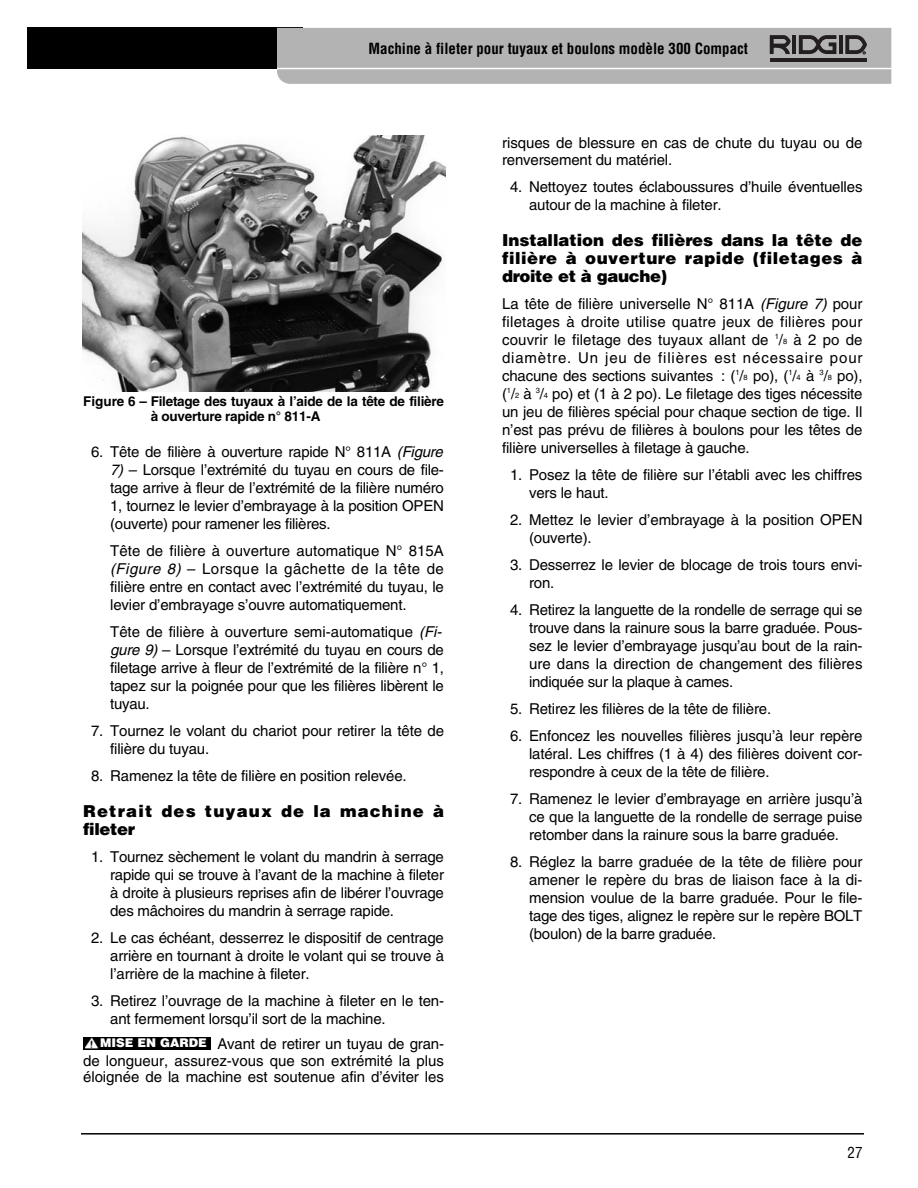
<style>
.page{position:relative;width:918px;height:1188px;background:#fff}
.page>*{position:absolute;margin:0;border:0;box-sizing:border-box;transform-origin:0 0}
.t1{font:900 16.5px/18px "Helvetica";letter-spacing:.03em;color:#000;text-align:justify}
.t2{font:900 16.5px/18px "Helvetica";letter-spacing:.07em;color:#000}
.t3{font:15px/18px "Helvetica";letter-spacing:-.01em;color:#000;text-align:justify}
.t4{font:700 condensed 15px "Helvetica";color:#000}
.t5{font:condensed 15px "Helvetica";color:#000}
.t6{font:700 13.5px/15px "Helvetica";letter-spacing:-.015em;color:#000}
.t7{font:900 12px "Helvetica";color:#fff}
.s1{font-style:italic}
.s2{font-size:7.5px}
</style>
<div class="page">
<hr style="left:81px;top:1133px;width:783px;height:2px;background:#000">
<div style="left:28px;top:28px;width:275px;height:41px;background:#000"></div>
<svg style="left:277px;top:28px;width:614px;height:56px;background:#afafaf"></svg>
<img style="left:82px;top:136px;width:364px;height:256px">
<div style="left:83px;top:1037px;width:128px;height:13px;background:#000"></div>
<svg style="left:86px;top:1037px;width:13px;height:11px"></svg>
<p class="t4" style="left:369px;top:43px;width:381px">Machine à fileter pour tuyaux et boulons modèle 300 Compact</p>
<p class="t6" style="left:151px;top:395px;width:295px;text-indent:-67px">Figure 6 – Filetage des tuyaux à l’aide de la tête de filière à ouverture rapide n° 811-A</p>
<p class="t3" style="left:91px;top:444px;width:356px">6. Tête de filière à ouverture rapide N° 811A <span class="s1">(Figure</span></p>
<p class="t3" style="left:110px;top:462px;width:335px"><span class="s1">7)</span> – Lorsque l’extrémité du tuyau en cours de file&shy;tage arrive à fleur de l’extrémité de la filière numéro 1, tournez le levier d’embrayage à la position OPEN (ouverte) pour ramener les filières.</p>
<p class="t3" style="left:110px;top:543px;width:335px">Tête de filière à ouverture automatique N° 815A <span class="s1">(Figure 8)</span> – Lorsque la gâchette de la tête de filière entre en contact avec l’extrémité du tuyau, le levier d’embrayage s’ouvre automatiquement.</p>
<p class="t3" style="left:110px;top:624px;width:336px">Tête de filière à ouverture semi-automatique <span class="s1">(Fi&shy;gure 9)</span> – Lorsque l’extrémité du tuyau en cours de filetage arrive à fleur de l’extrémité de la filière n° 1, tapez sur la poignée pour que les filières libèrent le tuyau.</p>
<p class="t3" style="left:110px;top:723px;width:335px;text-indent:-19px">7. Tournez le volant du chariot pour retirer la tête de filière du tuyau.</p>
<p class="t3" style="left:91px;top:768px;width:317px">8. Ramenez la tête de filière en position relevée.</p>
<p class="t2" style="left:83px;top:804px;width:362px">Retrait des tuyaux de la machine à fileter</p>
<p class="t3" style="left:110px;top:849px;width:335px;text-indent:-19px">1. Tournez sèchement le volant du mandrin à serrage rapide qui se trouve à l’avant de la machine à fileter à droite à plusieurs reprises afin de libérer l’ouvrage des mâchoires du mandrin à serrage rapide.</p>
<p class="t3" style="left:110px;top:930px;width:335px;text-indent:-19px">2. Le cas échéant, desserrez le dispositif de centrage arrière en tournant à droite le volant qui se trouve à l’arrière de la machine à fileter.</p>
<p class="t3" style="left:110px;top:993px;width:335px;text-indent:-19px">3. Retirez l’ouvrage de la machine à fileter en le ten&shy;ant fermement lorsqu’il sort de la machine.</p>
<p class="t3" style="left:83px;top:1037px;width:362px;line-height:16.5px;text-indent:134px">Avant de retirer un tuyau de gran - de longueur, assurez-vous que son extrémité la plus éloignée de la machine est soutenue afin d’éviter les</p>
<p class="t7" style="left:100px;top:1039px;width:108px">MISE EN GARDE</p>
<p class="t3" style="left:502px;top:136px;width:362px;line-height:16.5px">risques de blessure en cas de chute du tuyau ou de renversement du matériel.</p>
<p class="t3" style="left:529px;top:179px;width:335px;text-indent:-19px">4. Nettoyez toutes éclaboussures d’huile éventuelles autour de la machine à fileter.</p>
<p class="t1" style="left:502px;top:232px;width:362px">Installation des filières dans la tête de filière à ouverture rapide (filetages à droite et à gauche)</p>
<p class="t3" style="left:502px;top:296px;width:362px">La tête de filière universelle N° 811A <span class="s1">(Figure 7)</span> pour filetages à droite utilise quatre jeux de filières pour couvrir le filetage des tuyaux allant de <sup>1</sup>/<span class="s2">8</span> à 2 po de diamètre. Un jeu de filières est nécessaire pour chacune des sections suivantes : (<sup>1</sup>/<span class="s2">8</span> po), (<sup>1</sup>/<span class="s2">4</span> à <sup>3</sup>/<span class="s2">8</span> po), (<sup>1</sup>/<span class="s2">2</span> à <sup>3</sup>/<span class="s2">4</span> po) et (1 à 2 po). Le filetage des tiges nécessite un jeu de filières spécial pour chaque section de tige. Il n’est pas prévu de filières à boulons pour les têtes de filière universelles à filetage à gauche.</p>
<p class="t3" style="left:529px;top:467px;width:335px;text-indent:-19px">1. Posez la tête de filière sur l’établi avec les chiffres vers le haut.</p>
<p class="t3" style="left:529px;top:512px;width:335px;text-indent:-19px">2. Mettez le levier d’embrayage à la position OPEN (ouverte).</p>
<p class="t3" style="left:529px;top:557px;width:335px;text-indent:-19px">3. Desserrez le levier de blocage de trois tours envi&shy;ron.</p>
<p class="t3" style="left:529px;top:602px;width:335px;text-indent:-19px">4. Retirez la languette de la rondelle de serrage qui se trouve dans la rainure sous la barre graduée. Pous - sez le levier d’embrayage jusqu’au bout de la rain&shy;ure dans la direction de changement des filières indiquée sur la plaque à cames.</p>
<p class="t3" style="left:510px;top:701px;width:263px">5. Retirez les filières de la tête de filière.</p>
<p class="t3" style="left:529px;top:728px;width:335px;text-indent:-19px">6. Enfoncez les nouvelles filières jusqu’à leur repère latéral. Les chiffres (1 à 4) des filières doivent cor&shy;respondre à ceux de la tête de filière.</p>
<p class="t3" style="left:529px;top:791px;width:335px;text-indent:-19px">7. Ramenez le levier d’embrayage en arrière jusqu’à ce que la languette de la rondelle de serrage puise retomber dans la rainure sous la barre graduée.</p>
<p class="t3" style="left:529px;top:854px;width:335px;text-indent:-19px">8. Réglez la barre graduée de la tête de filière pour amener le repère du bras de liaison face à la di - mension voulue de la barre graduée. Pour le file&shy;tage des tiges, alignez le repère sur le repère BOLT (boulon) de la barre graduée.</p>
<p class="t5" style="left:848px;top:1147px;width:16px">27</p>
</div>
